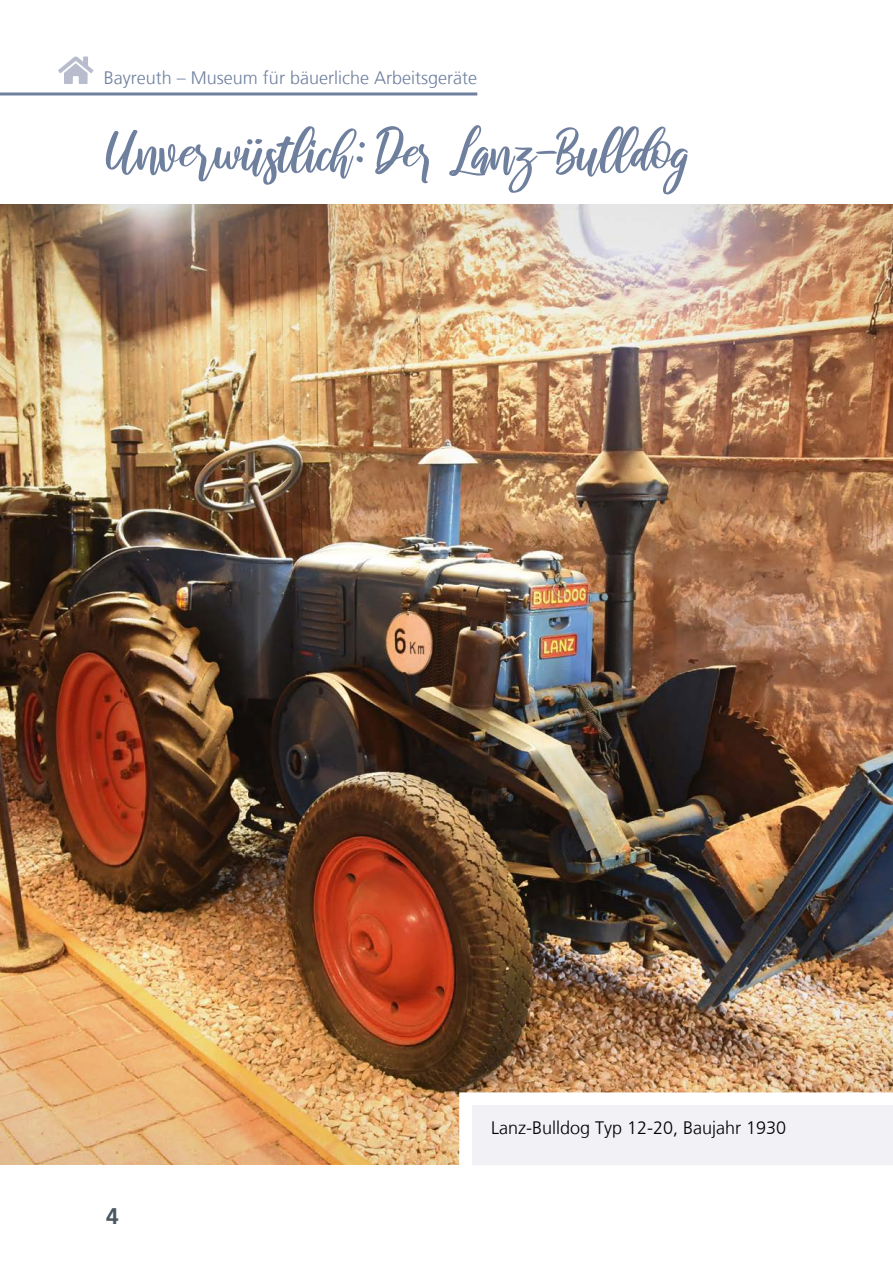
<style>
.page{position:relative;width:893px;height:1263px;background:#fff}
.page>*{position:absolute;margin:0;border:0;box-sizing:border-box;transform-origin:0 0}
.id8440{font:57px "raustila";color:#6f809e}
.t1{font:700 22.5px "Frutiger LT";color:#4c5661}
.t2{font:300 18px "Frutiger LT";color:#6f809e}
.t3{font:300 18px "Frutiger LT";color:#000}
</style>
<div class="page">
<img style="left:0;top:204px;width:893px;height:960px">
<hr style="left:0;top:92px;width:477px;height:3px;background:#6f809e">
<svg style="left:453px;top:1086px;width:440px;height:79px"></svg>
<svg style="left:58px;top:57px;width:35px;height:27px"></svg>
<p class="t2" style="left:104px;top:68px;width:375px">Bayreuth – Museum für bäuerliche Arbeitsgeräte</p>
<h1 class="id8440" style="left:107px;top:121px;width:585px">Unverwüstlich: Der Lanz-Bulldog</h1>
<p class="t1" style="left:106px;top:1203px;width:14px">4</p>
<p class="t3" style="left:491px;top:1118px;width:297px">Lanz-Bulldog Typ 12-20, Baujahr 1930</p>
</div>
